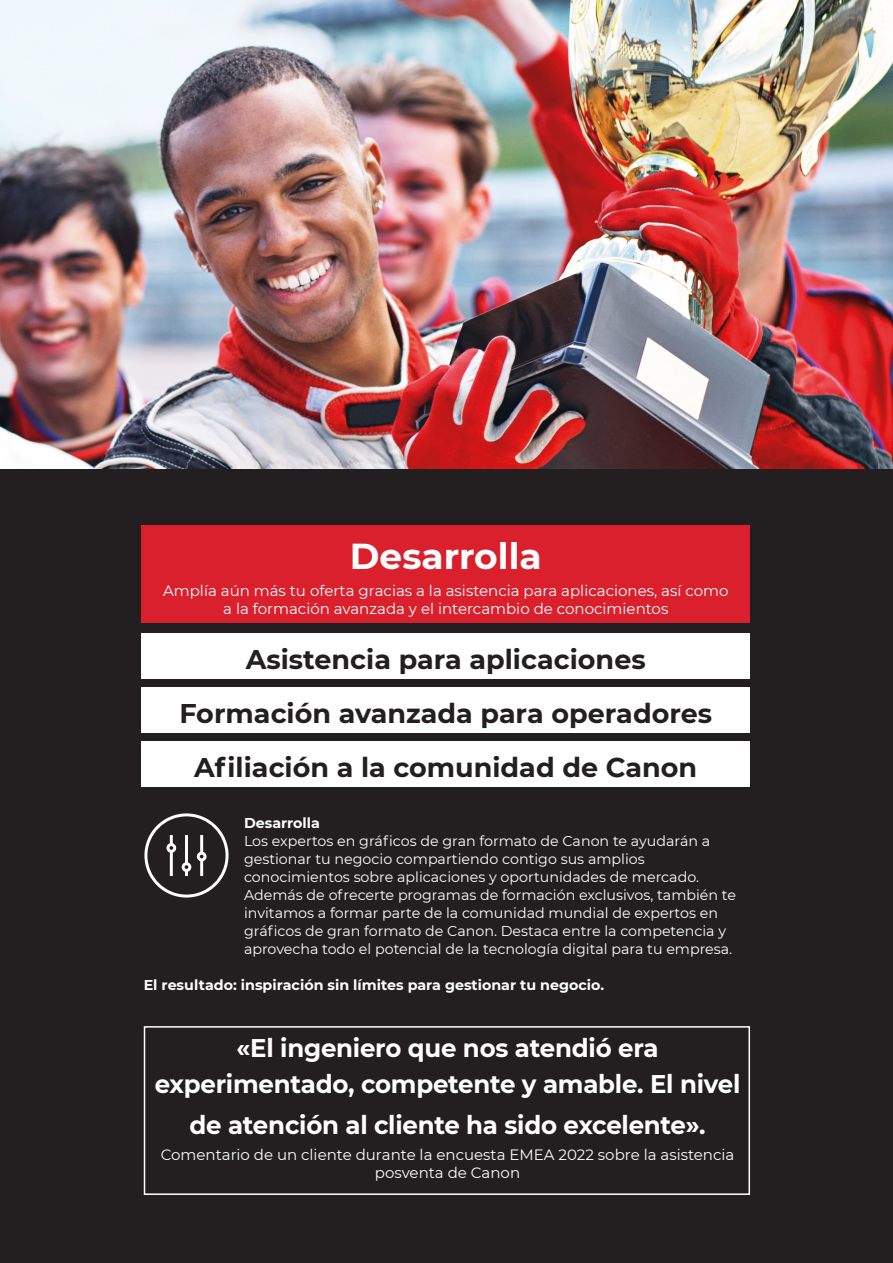
<style>
.page{position:relative;width:893px;height:1263px;background:#231f20}
.page>*{position:absolute;margin:0;border:0;box-sizing:border-box;transform-origin:0 0}
.Sub_Title{font:700 36px "Montserrat";color:#fff}
.Sub_Title-2{font:700 27px "Montserrat";color:#231f20}
.pull_quote{font:700 25.5px/36px "Montserrat";letter-spacing:-.01em;color:#fff;text-align:center;scale:.96 1}
.Body_tekst{font:15px/18px "Montserrat";color:#fff;text-align:center}
.Body_tekst-2{font:14.25px/18px "Montserrat";color:#fff}
.Body_tekst-3{font:700 14.25px "Montserrat";color:#fff}
.s1{font-weight:700}
</style>
<div class="page">
<img style="left:0;top:0;width:893px;height:468px">
<div style="left:144px;top:1026px;width:606px;height:169px;border:2px solid #fff"></div>
<div style="left:142px;top:525px;width:608px;height:98px;background:#da202d"></div>
<div style="left:142px;top:633px;width:608px;height:45px;background:#fff"></div>
<div style="left:142px;top:687px;width:608px;height:45px;background:#fff"></div>
<div style="left:142px;top:741px;width:608px;height:45px;background:#fff"></div>
<svg style="left:144px;top:813px;width:85px;height:84px"></svg>
<p class="Sub_Title" style="left:350px;top:531px;width:193px">Desarrolla</p>
<p class="Body_tekst" style="left:163px;top:581px;width:567px">Amplía aún más tu oferta gracias a la asistencia para aplicaciones, así como a la formación avanzada y el intercambio de conocimientos</p>
<p class="Sub_Title-2" style="left:246px;top:640px;width:401px">Asistencia para aplicaciones</p>
<p class="Sub_Title-2" style="left:179px;top:694px;width:534px">Formación avanzada para operadores</p>
<p class="Sub_Title-2" style="left:194px;top:748px;width:504px">Afiliación a la comunidad de Canon</p>
<p class="Body_tekst-2" style="left:244px;top:813px;width:494px"><span class="s1">Desarrolla<br></span>Los expertos en gráficos de gran formato de Canon te ayudarán a gestionar tu negocio compartiendo contigo sus amplios conocimientos sobre aplicaciones y oportunidades de mercado.<br>Además de ofrecerte programas de formación exclusivos, también te invitamos a formar parte de la comunidad mundial de expertos en gráficos de gran formato de Canon. Destaca entre la competencia y aprovecha todo el potencial de la tecnología digital para tu empresa.</p>
<p class="Body_tekst-3" style="left:144px;top:975px;width:462px">El resultado: inspiración sin límites para gestionar tu negocio.</p>
<p class="pull_quote" style="left:155px;top:1029px;width:612px">«El ingeniero que nos atendió era experimentado, competente y amable. El nivel</p>
<p class="pull_quote" style="left:190px;top:1105px;width:539px">de atención al cliente ha sido excelente».</p>
<p class="Body_tekst" style="left:161px;top:1145px;width:575px">Comentario de un cliente durante la encuesta EMEA 2022 sobre la asistencia posventa de Canon</p>
</div>
